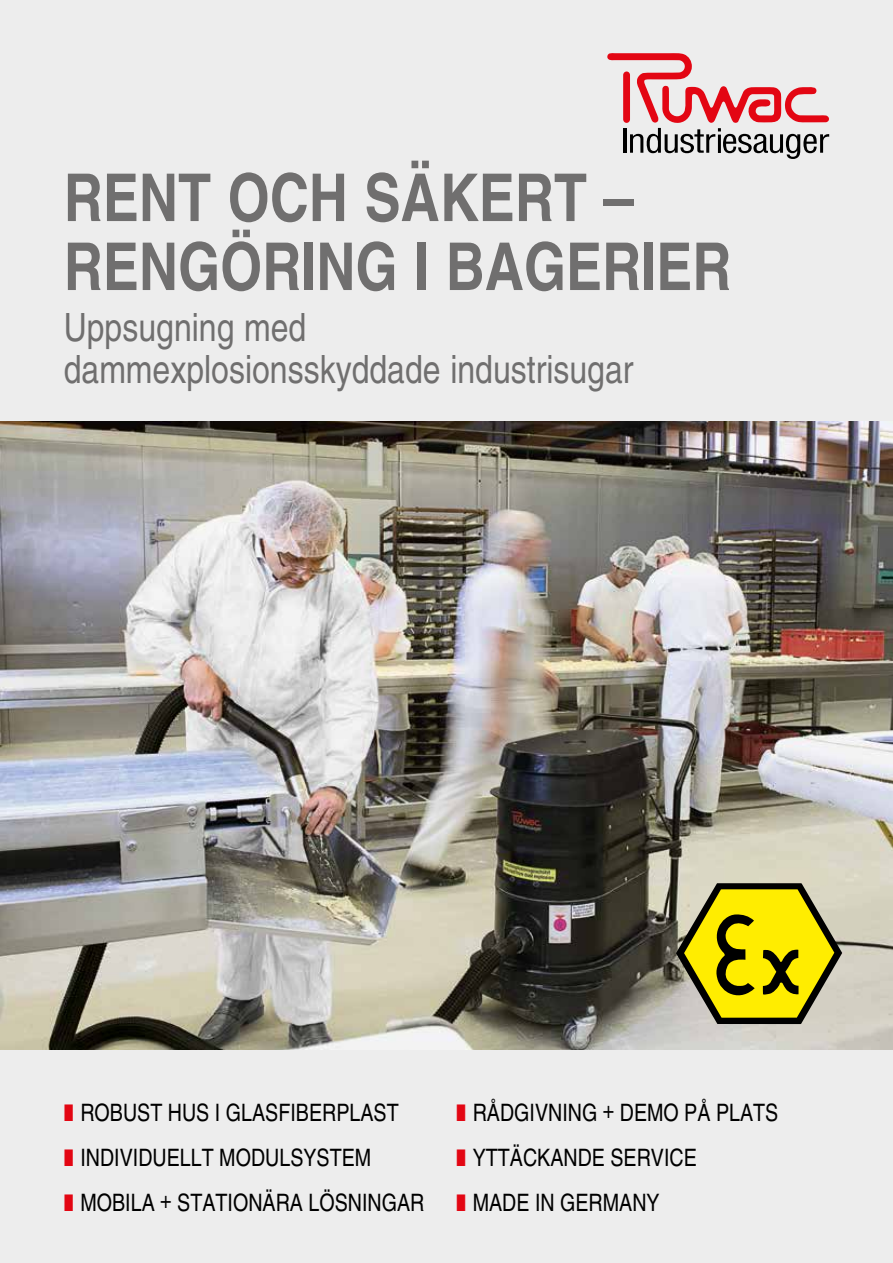
<style>
.page{position:relative;width:893px;height:1263px;background:#fff}
.page>*{position:absolute;margin:0;border:0;box-sizing:border-box;transform-origin:0 0}
.t1{font:700 condensed 66px/69px "Helvetica";color:#706f6f}
.t2{font:condensed 39px/42px "Helvetica";color:#706f6f}
.t3{font:condensed 24px/45px "Helvetica";color:#000}
.s1{color:#e30613}
</style>
<div class="page">
<img style="left:0;top:421px;width:893px;height:629px">
<div style="left:0;top:0;width:893px;height:421px;background:#ededed"></div>
<svg style="left:607px;top:53px;width:222px;height:106px"></svg>
<svg style="left:676px;top:883px;width:166px;height:141px;background:#bab02e"></svg>
<div style="left:0;top:1050px;width:893px;height:213px;background:#ededed"></div>
<h1 class="t1" style="left:64px;top:162px;width:669px">RENT OCH SÄKERT –<br>RENGÖRING I BAGERIER</h1>
<h2 class="t2" style="left:64px;top:306px;width:571px">Uppsugning med dammexplosionsskyddade industrisugar</h2>
<p class="t3" style="left:64px;top:1090px;width:362px"><span class="s1">❚</span> ROBUST HUS I GLASFIBERPLAST<br><span class="s1">❚</span> INDIVIDUELLT MODULSYSTEM<br><span class="s1">❚</span> MOBILA + STATIONÄRA LÖSNINGAR</p>
<p class="t3" style="left:456px;top:1090px;width:324px"><span class="s1">❚</span> RÅDGIVNING + DEMO PÅ PLATS <span class="s1">❚</span> YTTÄCKANDE SERVICE<br><span class="s1">❚</span> MADE IN GERMANY</p>
</div>
